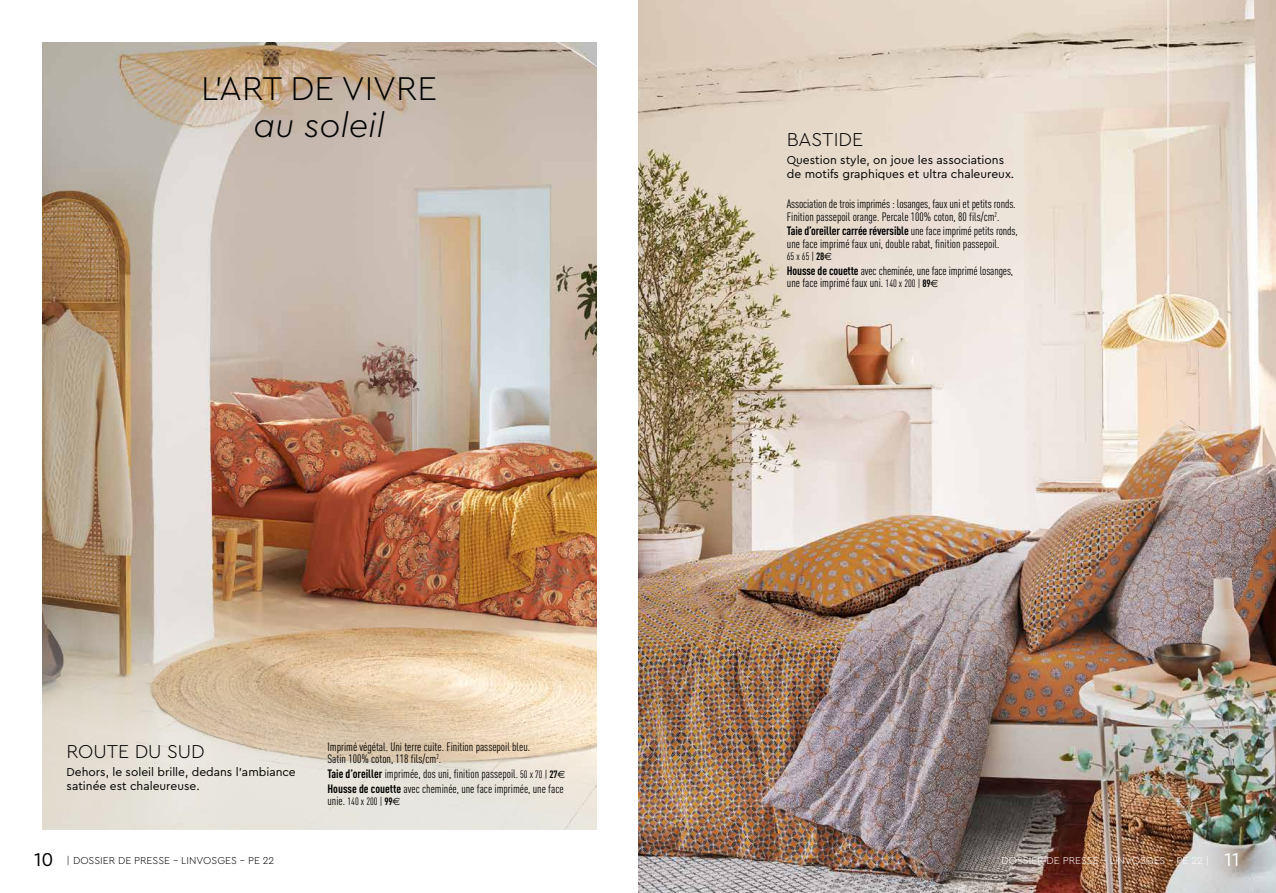
<style>
.page{position:relative;width:1276px;height:893px;background:#fff}
.page>*{position:absolute;margin:0;border:0;box-sizing:border-box;transform-origin:0 0}
.t1{font:300 34.5px "Cera Pro";color:#000}
.t2{font:italic 300 34.5px "Cera Pro";color:#000}
.t3{font:300 19.5px "Cera Pro";color:#000}
.t4{font:condensed 12px/12.5px "DIN Pro";color:#000}
.t5{font:12px/14.4px "Cera Pro";color:#000}
.t6{font:300 10.5px "Cera Pro";color:#000}
.t7{font:300 10.5px "Cera Pro";color:#fff}
.t8{font:condensed 10.5px "DIN Pro";color:#000}
.s1{font-weight:700}
.s2{font-size:10.5px}
.s3{font-weight:700;font-size:10.5px}
.s4{font-family:"Euro Sans";font-stretch:normal;font-size:10.5px}
.s5{font-size:12px}
.s6{font-family:"Euro Sans";font-stretch:normal}
.s7{font-weight:400;font-size:19.5px}
</style>
<div class="page">
<img style="left:42px;top:43px;width:554px;height:532px">
<img style="left:638px;top:0;width:638px;height:893px">
<img style="left:42px;top:575px;width:555px;height:255px">
<h1 class="t1" style="left:201px;top:65px;width:237px">L’ART DE VIVRE</h1>
<h1 class="t2" style="left:253px;top:102px;width:133px">au soleil</h1>
<h2 class="t3" style="left:67px;top:739px;width:140px">ROUTE DU SUD</h2>
<p class="t5" style="left:67px;top:764px;width:231px">Dehors, le soleil brille, dedans l’ambiance satinée est chaleureuse.</p>
<p class="t4" style="left:327px;top:740px;width:204px">Imprimé végétal. Uni terre cuite. Finition passepoil bleu.<br>Satin 100% coton, 118 fils/cm<sup>2</sup>.</p>
<p class="t4" style="left:327px;top:765px;width:239px;line-height:14.5px"><span class="s1">Taie d’oreiller</span> imprimée, dos uni, finition passepoil. <span class="s2">50 x 70 |</span> <span class="s3">27</span><span class="s4">€<br></span><span class="s1">Housse de couette</span> avec cheminée, une face imprimée, une face</p>
<p class="t8" style="left:327px;top:794px;width:74px"><span class="s5">unie.</span> 140 x 200 | <span class="s1">99</span><span class="s6">€</span></p>
<h2 class="t3" style="left:787px;top:126px;width:78px">BASTIDE</h2>
<p class="t5" style="left:787px;top:152px;width:229px">Question style, on joue les associations de motifs graphiques et ultra chaleureux.</p>
<p class="t4" style="left:787px;top:197px;width:230px">Association de trois imprimés : losanges, faux uni et petits ronds.<br>Finition passepoil orange. Percale 100% coton, 80 fils/cm<sup>2</sup>.</p>
<p class="t4" style="left:787px;top:224px;width:232px"><span class="s1">Taie d’oreiller carrée réversible</span> une face imprimé petits ronds, une face imprimé faux uni, double rabat, finition passepoil.</p>
<p class="t8" style="left:787px;top:249px;width:47px">65 x 65 | <span class="s1">28</span><span class="s6">€</span></p>
<p class="t4" style="left:787px;top:263px;width:228px"><span class="s1">Housse de couette</span> avec cheminée, une face imprimé losanges, une face imprimé faux uni. <span class="s2">140 x 200 |</span> <span class="s3">89</span><span class="s4">€</span></p>
<p class="t6" style="left:34px;top:854px;width:242px"><span class="s7">10</span> | DOSSIER DE PRESSE - LINVOSGES - PE 22</p>
<p class="t7" style="left:1001px;top:854px;width:239px">DOSSIER DE PRESSE - LINVOSGES - PE 22 | <span class="s7">11</span></p>
</div>
